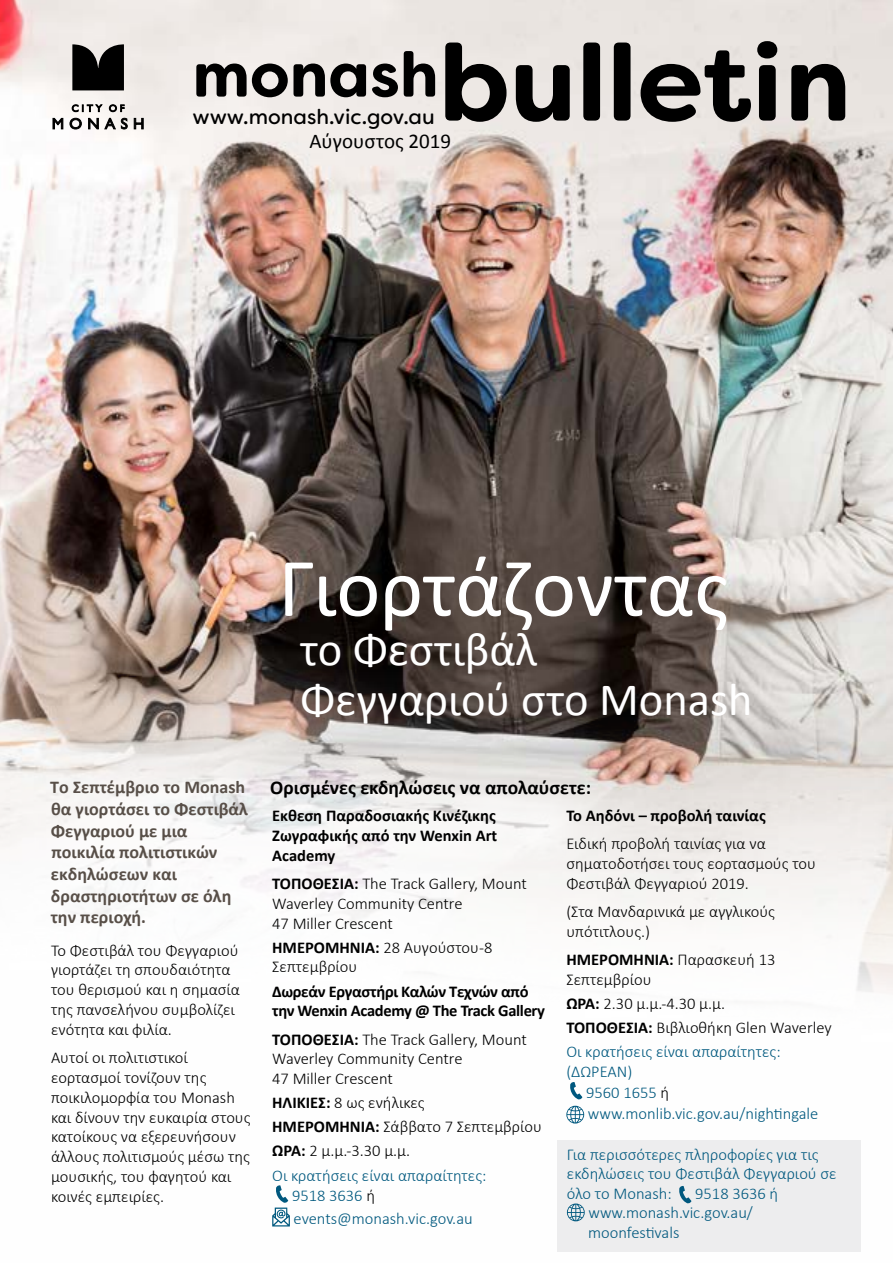
<style>
.page{position:relative;width:893px;height:1263px;background:#fff}
.page>*{position:absolute;margin:0;border:0;box-sizing:border-box;transform-origin:0 0}
.t1{font:700 108px "Filson Soft";color:#000}
.t2{font:84px "Calibri";color:#fff}
.t3{font:700 63px "Filson Soft";color:#000}
.t4{font:46.5px/49.5px "Calibri";color:#fff}
.t5{font:21px "Filson Soft";color:#000}
.t6{font:21px "Calibri";color:#000}
.t7{font:700 19.5px "Calibri";color:#000}
.t8{font:700 18px/21.6px "Calibri";color:#584f48}
.t9{font:300 16.5px/19.8px "Calibri";color:#000}
.t10{font:300 16.5px/19.5px "Calibri";color:#00587e}
.t11{font:700 16.5px/19.8px "Calibri";letter-spacing:-.015em;color:#000;text-align:justify}
.s1{font-weight:700}
.s2{color:#00587e}
.s3{color:#000}
</style>
<div class="page">
<img style="left:0;top:0;width:893px;height:1252px">
<svg style="left:53px;top:118px;width:10px;height:11px"></svg>
<svg style="left:70px;top:118px;width:12px;height:11px"></svg>
<svg style="left:88px;top:118px;width:40px;height:11px"></svg>
<svg style="left:134px;top:118px;width:10px;height:11px"></svg>
<svg style="left:72px;top:105px;width:30px;height:7px"></svg>
<svg style="left:109px;top:105px;width:15px;height:7px"></svg>
<svg style="left:72px;top:43px;width:52px;height:47px;background:#222121"></svg>
<svg style="left:272px;top:1185px;width:18px;height:41px"></svg>
<svg style="left:569px;top:1082px;width:13px;height:18px"></svg>
<svg style="left:566px;top:1106px;width:18px;height:17px"></svg>
<div style="left:557px;top:1140px;width:304px;height:111px;background:#ededee"></div>
<svg style="left:679px;top:1186px;width:12px;height:18px"></svg>
<svg style="left:567px;top:1203px;width:18px;height:18px"></svg>
<h3 class="t3" style="left:192px;top:34px;width:248px">monash</h3>
<p class="t5" style="left:192px;top:103px;width:244px">www.monash.vic.gov.au</p>
<h1 class="t1" style="left:439px;top:13px;width:414px">bulletin</h1>
<p class="t6" style="left:309px;top:126px;width:143px">Αύγουστος 2019</p>
<h2 class="t2" style="left:278px;top:529px;width:452px">Γιορτάζοντας</h2>
<h3 class="t4" style="left:300px;top:624px;width:454px">το Φεστιβάλ<br>Φεγγαριού στο Monash</h3>
<p class="t8" style="left:50px;top:776px;width:199px">Το Σεπτέμβριο το Monash θα γιορτάσει το Φεστιβάλ<br>Φεγγαριού με μια ποικιλία πολιτιστικών εκδηλώσεων και δραστηριοτήτων σε όλη την περιοχή.</p>
<p class="t9" style="left:51px;top:940px;width:191px">Το Φεστιβάλ του Φεγγαριού γιορτάζει τη σπουδαιότητα του θερισμού και η σημασία της πανσελήνου συμβολίζει ενότητα και φιλία.</p>
<p class="t9" style="left:51px;top:1048px;width:201px">Αυτοί οι πολιτιστικοί εορτασμοί τονίζουν της ποικιλομορφία του Monash και δίνουν την ευκαιρία στους κατοίκους να εξερευνήσουν άλλους πολιτισμούς μέσω της μουσικής, του φαγητού και κοινές εμπειρίες.</p>
<p class="t7" style="left:270px;top:775px;width:322px">Ορισμένες εκδηλώσεις να απολαύσετε:</p>
<p class="t11" style="left:272px;top:805px;width:227px">Έκθεση Παραδοσιακής Κινέζικης Ζωγραφικής από την Wenxin Art Academy</p>
<p class="t9" style="left:272px;top:873px;width:256px"><span class="s1">ΤΟΠΟΘΕΣΙΑ:</span> The Track Gallery, Mount<br>Waverley Community Centre<br>47 Miller Crescent</p>
<p class="t9" style="left:272px;top:937px;width:222px"><span class="s1">ΗΜΕΡΟΜΗΝΙΑ:</span> 28 Αυγούστου-8<br>Σεπτεμβρίου</p>
<p class="t11" style="left:272px;top:980px;width:274px">Δωρεάν Εργαστήρι Καλών Τεχνών από την Wenxin Academy @ The Track Gallery</p>
<p class="t9" style="left:272px;top:1029px;width:256px"><span class="s1">ΤΟΠΟΘΕΣΙΑ:</span> The Track Gallery, Mount<br>Waverley Community Centre<br>47 Miller Crescent</p>
<p class="t9" style="left:272px;top:1090px;width:271px;line-height:24.2px"><span class="s1">ΗΛΙΚΙΕΣ:</span> 8 ως ενήλικες<br><span class="s1">ΗΜΕΡΟΜΗΝΙΑ:</span> Σάββατο 7 Σεπτεμβρίου<br><span class="s1">ΩΡΑ:</span> 2 μ.μ.-3.30 μ.μ.<br><span class="s2">Οι κρατήσεις είναι απαραίτητες:</span></p>
<p class="t10" style="left:292px;top:1184px;width:182px;line-height:22.2px">9518 3636 <span class="s3">ή </span>events@monash.vic.gov.au</p>
<p class="t11" style="left:566px;top:805px;width:201px">Το Αηδόνι – προβολή ταινίας</p>
<p class="t9" style="left:566px;top:834px;width:251px">Ειδική προβολή ταινίας για να σηματοδοτήσει τους εορτασμούς του<br>Φεστιβάλ Φεγγαριού 2019.</p>
<p class="t9" style="left:566px;top:902px;width:210px">(Στα Μανδαρινικά με αγγλικούς υπότιτλους.)</p>
<p class="t9" style="left:566px;top:950px;width:211px"><span class="s1">ΗΜΕΡΟΜΗΝΙΑ:</span> Παρασκευή 13<br>Σεπτεμβρίου</p>
<p class="t9" style="left:566px;top:991px;width:267px;line-height:24.2px"><span class="s1">ΩΡΑ:</span> 2.30 μ.μ.-4.30 μ.μ.<br><span class="s1">ΤΟΠΟΘΕΣΙΑ:</span> Βιβλιοθήκη Glen Waverley<br><span class="s2">Οι κρατήσεις είναι απαραίτητες:</span></p>
<p class="t10" style="left:586px;top:1061px;width:234px;line-height:20.9px;text-indent:-20px">(ΔΩΡΕΑΝ)<br>9560 1655 <span class="s3">ή </span>www.monlib.vic.gov.au/nightingale</p>
<p class="t10" style="left:567px;top:1144px;width:271px">Για περισσότερες πληροφορίες για τις εκδηλώσεις του Φεστιβάλ Φεγγαριού σε όλο το Monash:</p>
<p class="t10" style="left:588px;top:1183px;width:192px;text-indent:107px">9518 3636 ή www.monash.vic.gov.au/ moonfestivals</p>
</div>
